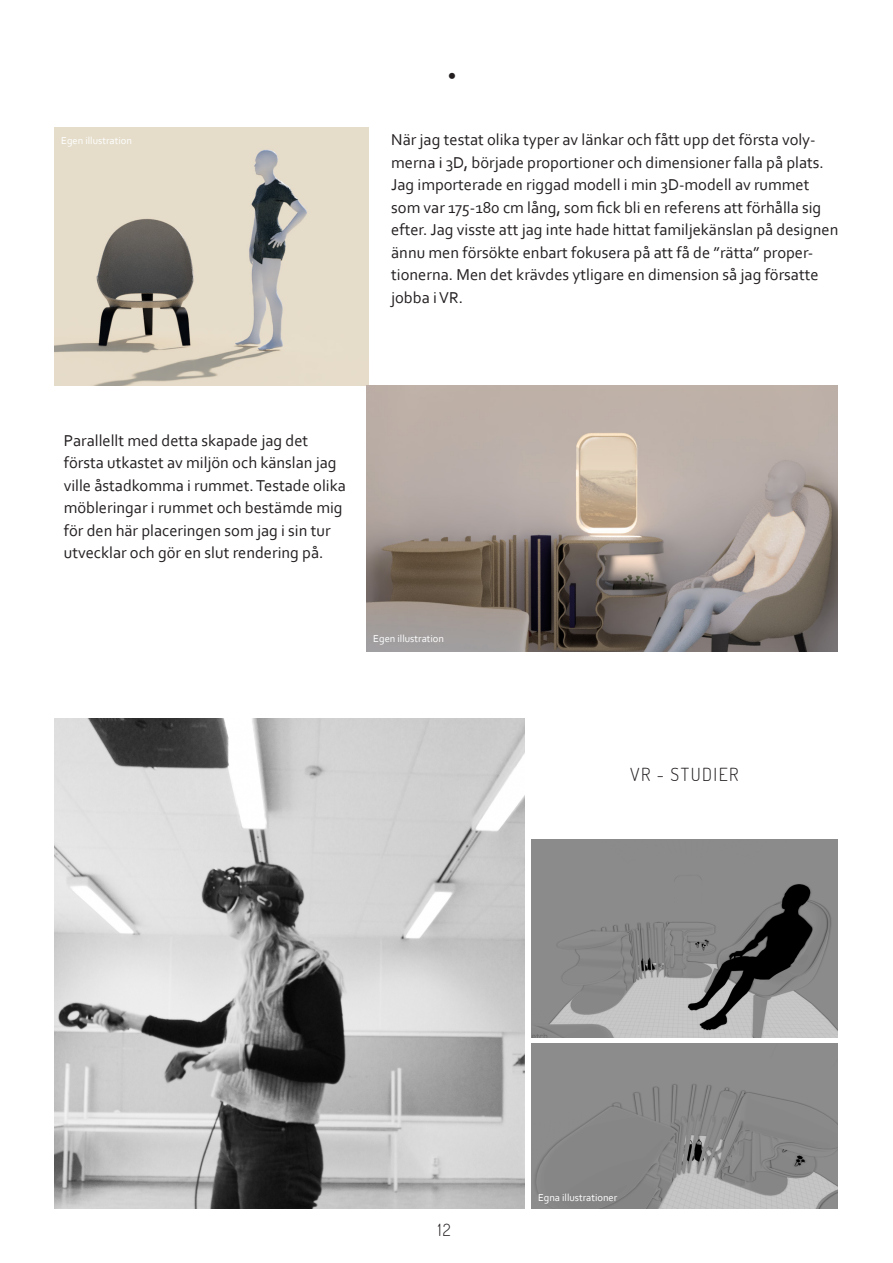
<style>
.page{position:relative;width:893px;height:1263px;background:#fff}
.page>*{position:absolute;margin:0;border:0;box-sizing:border-box;transform-origin:0 0}
.t1{font:300 30px "Dosis";color:#231f20}
.t2{font:300 18px "Dosis";letter-spacing:.08em;color:#231f20}
.t3{font:300 16.8px "Dosis";color:#231f20}
.t4{font:16.5px/22.5px "Corbel";color:#231f20}
.t5{font:10.5px "Corbel";color:#fff}
</style>
<div class="page">
<img style="left:531px;top:840px;width:307px;height:197px">
<img style="left:531px;top:1044px;width:307px;height:165px">
<img style="left:54px;top:128px;width:314px;height:258px">
<img style="left:367px;top:386px;width:471px;height:265px">
<img style="left:54px;top:719px;width:471px;height:490px">
<p class="t5" style="left:61px;top:134px;width:72px">Egen illustration</p>
<p class="t1" style="left:447px;top:54px;width:11px">•</p>
<p class="t4" style="left:391px;top:128px;width:449px">När jag testat olika typer av länkar och fått upp det första voly&shy;merna i 3D, började proportioner och dimensioner falla på plats.<br>Jag importerade en riggad modell i min 3D-modell av rummet som var 175-180 cm lång, som fick bli en referens att förhålla sig efter. Jag visste att jag inte hade hittat familjekänslan på designen ännu men försökte enbart fokusera på att få de ”rätta” proper&shy;tionerna. Men det krävdes ytligare en dimension så jag försatte jobba i VR.</p>
<p class="t4" style="left:64px;top:429px;width:284px">Parallellt med detta skapade jag det första utkastet av miljön och känslan jag ville åstadkomma i rummet. Testade olika möbleringar i rummet och bestämde mig för den här placeringen som jag i sin tur utvecklar och gör en slut rendering på.</p>
<p class="t5" style="left:373px;top:632px;width:72px">Egen illustration</p>
<p class="t2" style="left:630px;top:762px;width:110px">VR - STUDIER</p>
<p class="t3" style="left:438px;top:1219px;width:14px">12</p>
<p class="t5" style="left:538px;top:1191px;width:81px">Egna illustrationer</p>
</div>
